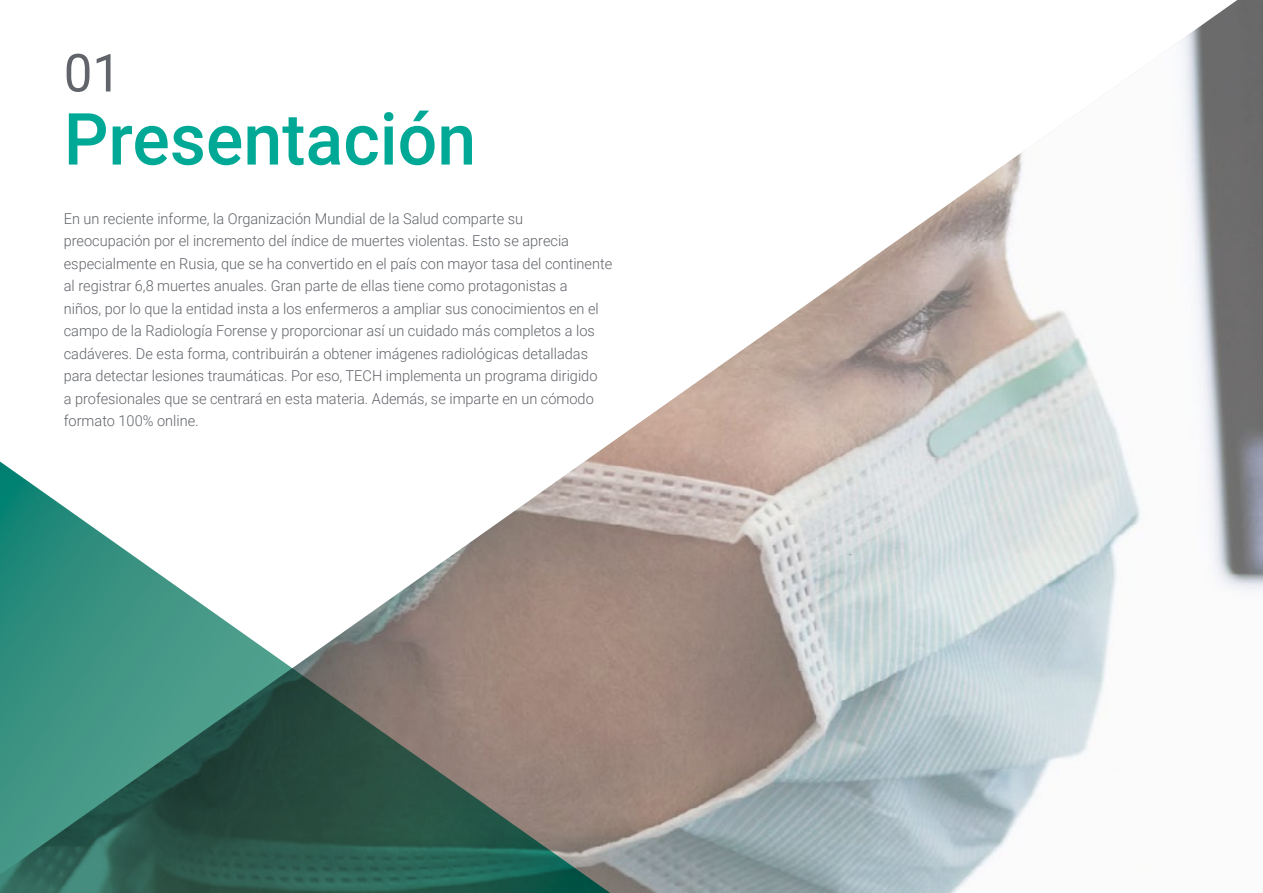
<style>
.page{position:relative;width:1263px;height:893px;background:#fff}
.page>*{position:absolute;margin:0;border:0;box-sizing:border-box;transform-origin:0 0}
.t1{font:500 72px "Roboto";color:#00a996}
.t2{font:52.5px "Roboto";color:#61646a}
.t3{font:300 15px/22.5px "Roboto";color:#61646a}
</style>
<div class="page">
<img style="left:607px;top:0;width:656px;height:893px">
<svg style="left:0;top:446px;width:640px;height:447px"></svg>
<h2 class="t2" style="left:64px;top:36px;width:59px">01</h2>
<h1 class="t1" style="left:64px;top:89px;width:414px">Presentación</h1>
<p class="t3" style="left:64px;top:207px;width:550px">En un reciente informe, la Organización Mundial de la Salud comparte su preocupación por el incremento del índice de muertes violentas. Esto se aprecia especialmente en Rusia, que se ha convertido en el país con mayor tasa del continente al registrar 6,8 muertes anuales. Gran parte de ellas tiene como protagonistas a<br>niños, por lo que la entidad insta a los enfermeros a ampliar sus conocimientos en el campo de la Radiología Forense y proporcionar así un cuidado más completos a los cadáveres. De esta forma, contribuirán a obtener imágenes radiológicas detalladas para detectar lesiones traumáticas. Por eso, TECH implementa un programa dirigido<br>a profesionales que se centrará en esta materia. Además, se imparte en un cómodo formato 100% online.</p>
</div>
